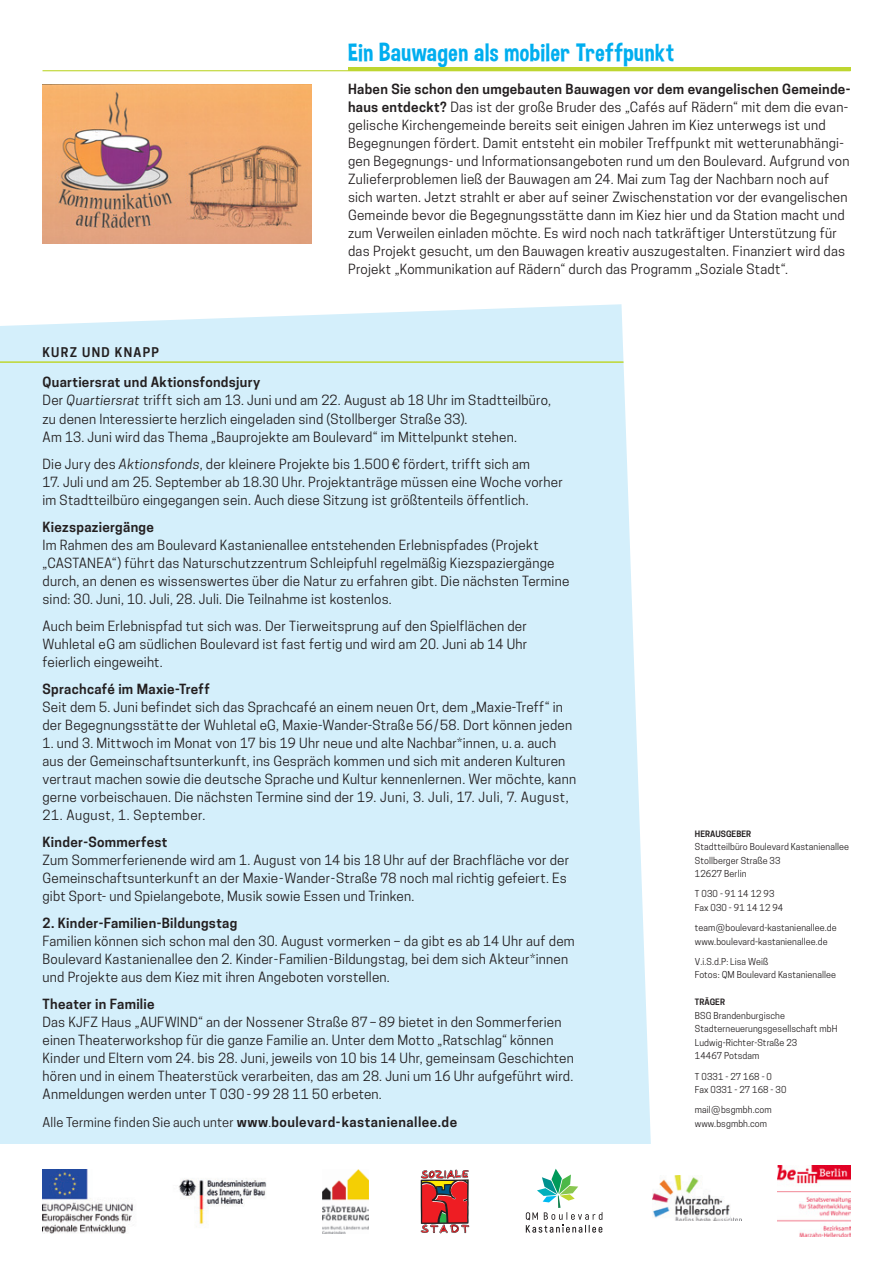
<style>
.page{position:relative;width:893px;height:1263px;background:#fff}
.page>*{position:absolute;margin:0;border:0;box-sizing:border-box;transform-origin:0 0}
.t1{font:25.5px "Dimbo";letter-spacing:.025em;color:#00aeef}
.Copytext_linksbündig{font:13.2px/18px "Cooper Hewitt";letter-spacing:.015em;color:#231f20}
.Copytext_linksbündig-2{font:13.2px "Cooper Hewitt";letter-spacing:.04em;color:#231f20}
.Copytext{font:12.6px "Cooper Hewitt";letter-spacing:.015em;color:#231f20}
.t2{font:600 12.6px "Cooper Hewitt";letter-spacing:.1em;color:#231f20}
.t3{font:9px "Cooper Hewitt";letter-spacing:.01em;color:#231f20}
.t4{font:600 8.25px "Cooper Hewitt";letter-spacing:.01em;color:#231f20}
.s1{font-weight:600}
.s2{font-style:italic}
.s3{font-weight:600;font-size:13.2px}
</style>
<div class="page">
<div style="left:0;top:304px;width:651px;height:840px;background:#d4effb"></div>
<hr style="left:0;top:361px;width:652px;height:2px;background:#bed630">
<img style="left:43px;top:1169px;width:90px;height:65px">
<img style="left:178px;top:1178px;width:89px;height:47px">
<img style="left:323px;top:1170px;width:45px;height:63px">
<svg style="left:421px;top:1170px;width:48px;height:63px;background:#bd5551"></svg>
<img style="left:653px;top:1175px;width:88px;height:46px">
<img style="left:777px;top:1165px;width:73px;height:71px">
<svg style="left:526px;top:1169px;width:76px;height:64px"></svg>
<hr style="left:43px;top:70px;width:807px;height:1px;background:#bed630">
<hr style="left:348px;top:68px;width:502px;height:3px;background:#bed630">
<img style="left:43px;top:84px;width:269px;height:160px">
<p class="t2" style="left:43px;top:345px;width:118px">KURZ UND KNAPP</p>
<p class="t1" style="left:348px;top:37px;width:327px">Ein Bauwagen als mobiler Treffpunkt</p>
<p class="Copytext_linksbündig" style="left:348px;top:80px;width:504px"><span class="s1">Haben Sie schon den umgebauten Bauwagen vor dem evangelischen Gemeinde&shy;haus entdeckt?</span> Das ist der große Bruder des „Cafés auf Rädern“ mit dem die evan&shy;gelische Kirchengemeinde bereits seit einigen Jahren im Kiez unterwegs ist und Begegnungen fördert. Damit entsteht ein mobiler Treffpunkt mit wetterunabhängi&shy;gen Begegnungs- und Informationsangeboten rund um den Boulevard. Aufgrund von Zulieferproblemen ließ der Bauwagen am 24. Mai zum Tag der Nachbarn noch auf sich warten. Jetzt strahlt er aber auf seiner Zwischenstation vor der evangelischen Gemeinde bevor die Begegnungsstätte dann im Kiez hier und da Station macht und zum Verweilen einladen möchte. Es wird noch nach tatkräftiger Unterstützung für das Projekt gesucht, um den Bauwagen kreativ auszugestalten. Finanziert wird das Projekt „Kommunikation auf Rädern“ durch das Programm „Soziale Stadt“.</p>
<p class="Copytext_linksbündig" style="left:43px;top:374px;width:510px"><span class="s1">Quartiersrat und Aktionsfondsjury<br></span>Der <span class="s2">Quartiersrat</span> trifft sich am 13. Juni und am 22. August ab 18 Uhr im Stadtteilbüro, zu denen Interessierte herzlich eingeladen sind (Stollberger Straße 33).<br>Am 13. Juni wird das Thema „Bauprojekte am Boulevard“ im Mittelpunkt stehen.</p>
<p class="Copytext_linksbündig" style="left:43px;top:455px;width:489px">Die Jury des <span class="s2">Aktionsfonds</span>, der kleinere Projekte bis 1.500 € fördert, trifft sich am</p>
<p class="Copytext_linksbündig" style="left:43px;top:473px;width:522px">17. Juli und am 25. September ab 18.30 Uhr. Projektanträge müssen eine Woche vorher im Stadtteilbüro eingegangen sein. Auch diese Sitzung ist größtenteils öffentlich.</p>
<p class="Copytext_linksbündig" style="left:43px;top:518px;width:528px"><span class="s1">Kiezspaziergänge<br></span>Im Rahmen des am Boulevard Kastanienallee entstehenden Erlebnispfades (Projekt „CASTANEA“) führt das Naturschutzzentrum Schleipfuhl regelmäßig Kiezspaziergänge durch, an denen es wissenswertes über die Natur zu erfahren gibt. Die nächsten Termine sind: 30. Juni, 10. Juli, 28. Juli. Die Teilnahme ist kostenlos.</p>
<p class="Copytext_linksbündig" style="left:43px;top:617px;width:486px;text-align:justify">Auch beim Erlebnispfad tut sich was. Der Tierweitsprung auf den Spielflächen der Wuhletal eG am südlichen Boulevard ist fast fertig und wird am 20. Juni ab 14 Uhr feierlich eingeweiht.</p>
<p class="Copytext_linksbündig" style="left:43px;top:680px;width:531px"><span class="s1">Sprachcafé im Maxie-Treff<br></span>Seit dem 5. Juni befindet sich das Sprachcafé an einem neuen Ort, dem „Maxie-Treff“ in der Begegnungsstätte der Wuhletal eG, Maxie-Wander-Straße 56/58. Dort können jeden</p>
<p class="Copytext_linksbündig" style="left:43px;top:734px;width:535px">1. und 3. Mittwoch im Monat von 17 bis 19 Uhr neue und alte Nachbar*innen, u. a. auch aus der Gemeinschaftsunterkunft, ins Gespräch kommen und sich mit anderen Kulturen vertraut machen sowie die deutsche Sprache und Kultur kennenlernen. Wer möchte, kann gerne vorbeischauen. Die nächsten Termine sind der 19. Juni, 3. Juli, 17. Juli, 7. August,</p>
<p class="Copytext_linksbündig-2" style="left:43px;top:807px;width:164px">21. August, 1. September.</p>
<p class="Copytext_linksbündig" style="left:43px;top:833px;width:528px"><span class="s1">Kinder-Sommerfest<br></span>Zum Sommerferienende wird am 1. August von 14 bis 18 Uhr auf der Brachfläche vor der Gemeinschaftsunterkunft an der Maxie-Wander-Straße 78 noch mal richtig gefeiert. Es gibt Sport- und Spielangebote, Musik sowie Essen und Trinken.</p>
<p class="Copytext_linksbündig" style="left:43px;top:914px;width:534px"><span class="s1">2. Kinder-Familien-Bildungstag<br></span>Familien können sich schon mal den 30. August vormerken – da gibt es ab 14 Uhr auf dem Boulevard Kastanienallee den 2. Kinder-Familien-Bildungstag, bei dem sich Akteur*innen und Projekte aus dem Kiez mit ihren Angeboten vorstellen.</p>
<p class="Copytext_linksbündig" style="left:43px;top:995px;width:533px"><span class="s1">Theater in Familie<br></span>Das KJFZ Haus „AUFWIND“ an der Nossener Straße 87 – 89 bietet in den Sommerferien einen Theaterworkshop für die ganze Familie an. Unter dem Motto „Ratschlag“ können Kinder und Eltern vom 24. bis 28. Juni, jeweils von 10 bis 14 Uhr, gemeinsam Geschichten hören und in einem Theaterstück verarbeiten, das am 28. Juni um 16 Uhr aufgeführt wird.<br>Anmeldungen werden unter T 030 - 99 28 11 50 erbeten.</p>
<p class="Copytext" style="left:43px;top:1115px;width:416px">Alle Termine finden Sie auch unter <span class="s3">www</span>.<span class="s3">boulevard-kastanienallee.de</span></p>
<p class="t4" style="left:695px;top:829px;width:58px">HERAUSGEBER</p>
<p class="t3" style="left:695px;top:841px;width:156px">Stadtteilbüro Boulevard Kastanienallee</p>
<p class="t3" style="left:695px;top:855px;width:87px">Stollberger Straße 33</p>
<p class="t3" style="left:695px;top:868px;width:53px">12627 Berlin</p>
<p class="t3" style="left:695px;top:889px;width:81px">T 030 - 91 14 12 93</p>
<p class="t3" style="left:695px;top:902px;width:90px">Fax 030 - 91 14 12 94</p>
<p class="t3" style="left:695px;top:922px;width:143px">team@boulevard-kastanienallee.de</p>
<p class="t3" style="left:695px;top:936px;width:134px">www.boulevard-kastanienallee.de</p>
<p class="t3" style="left:695px;top:956px;width:75px">V.i.S.d.P: Lisa Weiß</p>
<p class="t3" style="left:695px;top:970px;width:143px">Fotos: QM Boulevard Kastanienallee</p>
<p class="t4" style="left:695px;top:997px;width:32px">TRÄGER</p>
<p class="t3" style="left:695px;top:1010px;width:92px">BSG Brandenburgische</p>
<p class="t3" style="left:695px;top:1024px;width:144px">Stadterneuerungsgesellschaft mbH</p>
<p class="t3" style="left:695px;top:1037px;width:104px">Ludwig-Richter-Straße 23</p>
<p class="t3" style="left:695px;top:1051px;width:66px">14467 Potsdam</p>
<p class="t3" style="left:695px;top:1071px;width:79px">T 0331 - 27 168 - 0</p>
<p class="t3" style="left:695px;top:1084px;width:93px">Fax 0331 - 27 168 - 30</p>
<p class="t3" style="left:695px;top:1105px;width:78px">mail@bsgmbh.com</p>
<p class="t3" style="left:695px;top:1118px;width:74px">www.bsgmbh.com</p>
</div>
